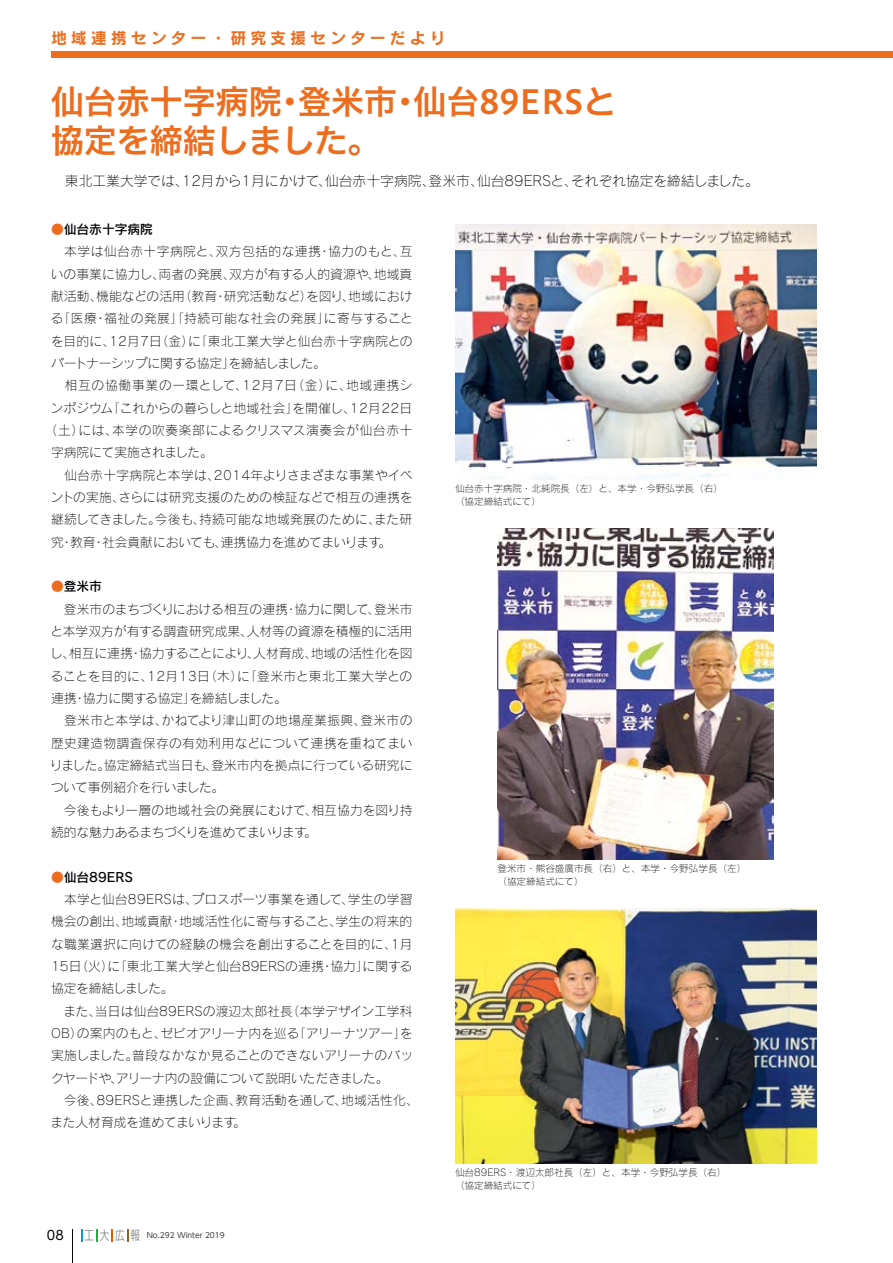
<style>
.page{position:relative;width:893px;height:1263px;background:#fff}
.page>*{position:absolute;margin:0;border:0;box-sizing:border-box;transform-origin:0 0}
.t1{font:33px/39.3px "Hiragino UD Sans F Std W6";color:#ed6d1f}
.t2{font:15.9px "Rodin Pro B";letter-spacing:.25em;color:#ed6d1f}
.t3{font:13.8px "Rodin Pro L";color:#000}
.t4{font:12.75px/22.4px "Rodin Pro L";letter-spacing:.005em;color:#000}
.t5{font:12.75px "Rodin Pro L";letter-spacing:.025em;color:#000}
.t6{font:12.75px "Rodin Pro L";letter-spacing:.04em;color:#000}
.t7{font:12.75px "Rodin Pro L";letter-spacing:.06em;color:#000}
.t8{font:12.75px "Rodin Pro L";letter-spacing:.035em;color:#000}
.t9{font:12.75px "Rodin Pro L";letter-spacing:.05em;color:#000}
.t10{font:12.75px "Rodin Pro L";letter-spacing:-.04em;color:#000}
.t11{font:12.75px "Rodin Pro DB";color:#000}
.t12{font:12.75px "UD Shin Go Pro";color:#000}
.t13{font:9.6px/12.8px "Rodin Pro L";color:#000}
.t14{font:7.5px "UD Shin Go Pro";color:#3e3a39}
.s1{color:#ed6d1f}
.s2{font-weight:300;font-size:12.75px;color:#727171}
</style>
<div class="page">
<hr style="left:72px;top:1229px;width:1px;height:34px;background:#000">
<svg style="left:81px;top:1229px;width:1px;height:13px"></svg>
<svg style="left:96px;top:1229px;width:2px;height:13px"></svg>
<svg style="left:112px;top:1229px;width:1px;height:13px"></svg>
<svg style="left:127px;top:1229px;width:2px;height:13px"></svg>
<div style="left:51px;top:51px;width:842px;height:6px;background:#ed6d1f"></div>
<img style="left:455px;top:224px;width:361px;height:255px">
<img style="left:497px;top:528px;width:277px;height:332px">
<img style="left:455px;top:908px;width:361px;height:255px">
<p class="t2" style="left:51px;top:27px;width:396px">地域連携センター・研究支援センターだより</p>
<h1 class="t1" style="left:51px;top:80px;width:567px">仙台赤十字病院・登米市・仙台89ERSと協定を締結しました。</h1>
<p class="t3" style="left:51px;top:172px;width:709px">　東北工業大学では、12月から1月にかけて、仙台赤十字病院、登米市、仙台89ERSと、それぞれ協定を締結しました。</p>
<p class="t11" style="left:51px;top:221px;width:104px"><span class="s1">●</span>仙台赤十字病院</p>
<p class="t8" style="left:51px;top:244px;width:363px">　本学は仙台赤十字病院と、双方包括的な連携・協力のもと、互</p>
<p class="t4" style="left:51px;top:262px;width:363px">いの事業に協力し、両者の発展、双方が有する人的資源や、地域貢</p>
<p class="t4" style="left:51px;top:285px;width:363px">献活動、機能などの活用（教育・研究活動など）を図り、地域におけ</p>
<p class="t6" style="left:51px;top:311px;width:364px">る「医療・福祉の発展」「持続可能な社会の発展」に寄与すること</p>
<p class="t4" style="left:51px;top:329px;width:363px">を目的に、12月7日（金）に「東北工業大学と仙台赤十字病院との</p>
<p class="t10" style="left:51px;top:355px;width:276px">パートナーシップに関する協定」を締結しました。</p>
<p class="t7" style="left:51px;top:377px;width:363px">　相互の協働事業の一環として、12月7日（金）に、地域連携シ</p>
<p class="t5" style="left:50px;top:400px;width:363px">ンポジウム「これからの暮らしと地域社会」を開催し、12月22日</p>
<p class="t9" style="left:45px;top:422px;width:369px">（土）には、本学の吹奏楽部によるクリスマス演奏会が仙台赤十</p>
<p class="t4" style="left:51px;top:441px;width:163px">字病院にて実施されました。</p>
<p class="t5" style="left:51px;top:467px;width:363px">　仙台赤十字病院と本学は、2014年よりさまざまな事業やイベ</p>
<p class="t4" style="left:50px;top:486px;width:364px">ントの実施、さらには研究支援のための検証などで相互の連携を</p>
<p class="t4" style="left:51px;top:508px;width:363px">継続してきました。今後も、持続可能な地域発展のために、また研</p>
<p class="t4" style="left:51px;top:530px;width:342px">究・教育・社会貢献においても、連携協力を進めてまいります。</p>
<p class="t11" style="left:51px;top:578px;width:53px"><span class="s1">●</span>登米市</p>
<p class="t4" style="left:50px;top:597px;width:364px">　登米市のまちづくりにおける相互の連携・協力に関して、登米市と本学双方が有する調査研究成果、人材等の資源を積極的に活用し、相互に連携・協力することにより、人材育成、地域の活性化を図ることを目的に、12月13日（木）に「登米市と東北工業大学との連携・協力に関する協定」を締結しました。<br>　登米市と本学は、かねてより津山町の地場産業振興、登米市の歴史建造物調査保存の有効利用などについて連携を重ねてまいりました。協定締結式当日も、登米市内を拠点に行っている研究について事例紹介を行いました。<br>　今後もより一層の地域社会の発展にむけて、相互協力を図り持続的な魅力あるまちづくりを進めてまいります。</p>
<p class="t11" style="left:51px;top:868px;width:84px"><span class="s1">●</span>仙台89ERS</p>
<p class="t4" style="left:51px;top:887px;width:370px">　本学と仙台89ERSは、プロスポーツ事業を通して、学生の学習機会の創出、地域貢献・地域活性化に寄与すること、学生の将来的な職業選択に向けての経験の機会を創出することを目的に、1月<br>15日（火）に「東北工業大学と仙台89ERSの連携・協力」に関する協定を締結しました。<br>　また、当日は仙台89ERSの渡辺太郎社長（本学デザイン工学科<br>OB）の案内のもと、ゼビオアリーナ内を巡る「アリーナツアー」を実施しました。普段なかなか見ることのできないアリーナのバックヤードや、アリーナ内の設備について説明いただきました。<br>　今後、89ERSと連携した企画、教育活動を通して、地域活性化、また人材育成を進めてまいります。</p>
<p class="t12" style="left:47px;top:1225px;width:18px">08</p>
<p class="t14" style="left:85px;top:1229px;width:142px"><span class="s2">工大 広報</span> No.292 Winter 2019</p>
<p class="t13" style="left:455px;top:482px;width:269px">仙台赤十字病院・北純院長（左）と、本学・今野弘学長（右）（協定締結式にて）</p>
<p class="t13" style="left:497px;top:862px;width:250px">登米市・熊谷盛廣市長（右）と、本学・今野弘学長（左）（協定締結式にて）</p>
<p class="t13" style="left:455px;top:1165px;width:273px">仙台89ERS・渡辺太郎社長（左）と、本学・今野弘学長（右）（協定締結式にて）</p>
</div>
